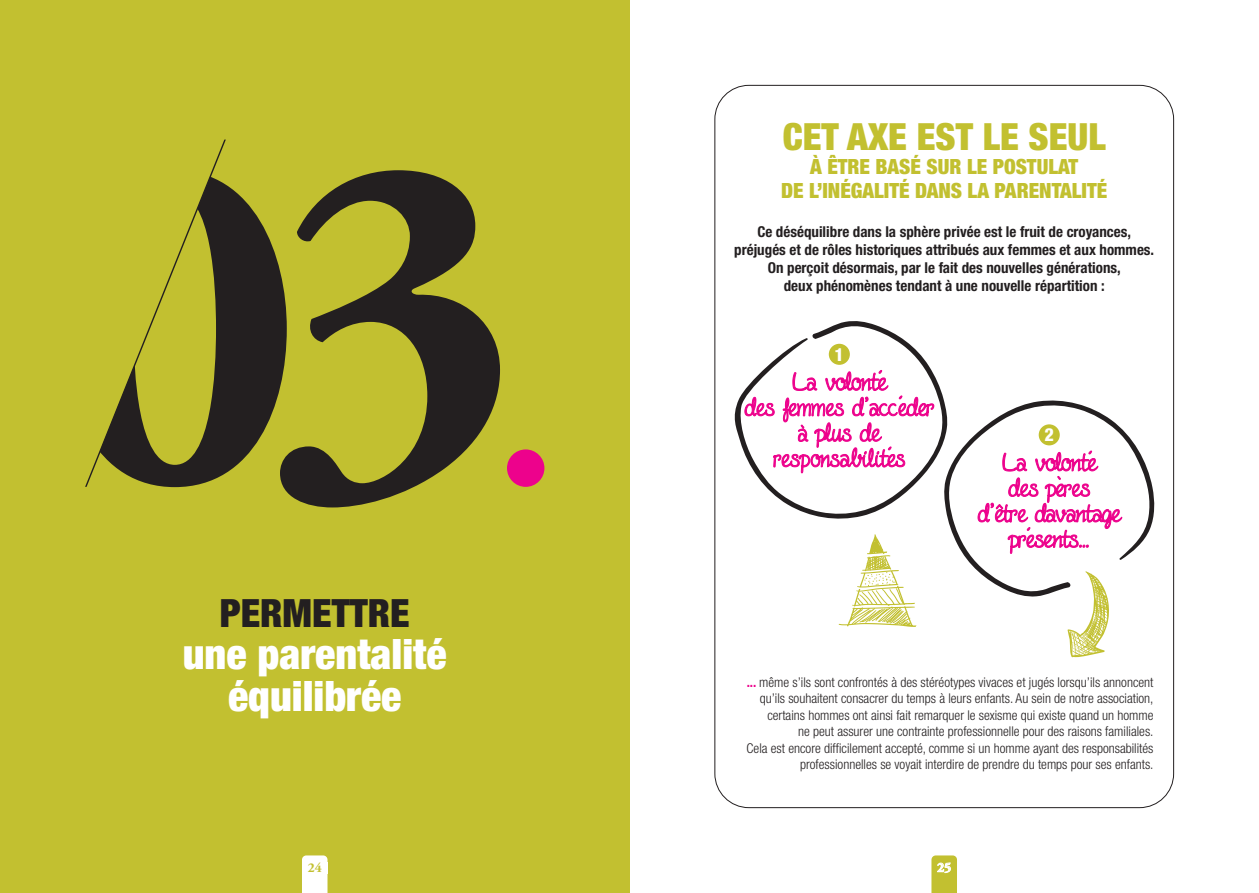
<style>
.page{position:relative;width:1259px;height:893px;background:#fff}
.page>*{position:absolute;margin:0;border:0;box-sizing:border-box;transform-origin:0 0}
.t1{font:900 condensed 42px/42px "Helvetica Neue LT Std";color:#fff;text-align:center}
.t2{font:900 condensed 39px "Helvetica Neue LT Std";color:#231f20}
.t3{font:900 condensed 37.5px "Helvetica Neue LT Std";color:#c2c030}
.t4{font:900 condensed 21px/24px "Helvetica Neue LT Std";color:#c2c030;text-align:center}
.t5{font:800 condensed 18px "Helvetica Neue LT Std";color:#fff}
.t6{font:700 condensed 15px/18px "Helvetica Neue LT Std";color:#231f20;text-align:center}
.t7{font:300 condensed 13.5px/16.5px "Helvetica Neue LT Std";color:#231f20;text-align:right}
.t8{font:700 13.5px "Adobe Garamond Pro";color:#c2c030}
.t9{font:700 13.5px "Adobe Garamond Pro";color:#fff}
.s1{font-weight:700;color:#ed028c}
</style>
<div class="page">
<div style="left:0;top:0;width:629px;height:893px;background:#c2c030"></div>
<svg style="left:227px;top:170px;width:273px;height:337px"></svg>
<svg style="left:85px;top:139px;width:142px;height:349px"></svg>
<div style="left:507px;top:449px;width:37px;height:38px;background:#ed028c;border-radius:50%"></div>
<svg style="left:734px;top:321px;width:421px;height:337px"></svg>
<div style="left:1038px;top:424px;width:21px;height:21px;background:#c2c030;border-radius:50%"></div>
<svg style="left:931px;top:855px;width:26px;height:38px"></svg>
<svg style="left:302px;top:855px;width:25px;height:38px"></svg>
<h3 class="t3" style="left:782px;top:114px;width:324px">CET AXE EST LE SEUL</h3>
<h3 class="t4" style="left:781px;top:155px;width:328px">À ÊTRE BASÉ SUR LE POSTULAT<br>DE L’INÉGALITÉ DANS LA PARENTALITÉ</h3>
<p class="t6" style="left:734px;top:222px;width:421px">Ce déséquilibre dans la sphère privée est le fruit de croyances, préjugés et de rôles historiques attribués aux femmes et aux hommes.<br>On perçoit désormais, par le fait des nouvelles générations,<br>deux phénomènes tendant à une nouvelle répartition :</p>
<h2 class="t2" style="left:220px;top:589px;width:191px">PERMETTRE</h2>
<h1 class="t1" style="left:183px;top:633px;width:265px">une parentalité équilibrée</h1>
<h3 class="t5" style="left:834px;top:343px;width:11px">1</h3>
<h3 class="t5" style="left:1044px;top:424px;width:11px">2</h3>
<p class="t7" style="left:746px;top:674px;width:408px"><span class="s1">...</span> même s’ils sont confrontés à des stéréotypes vivaces et jugés lorsqu’ils annoncent qu’ils souhaitent consacrer du temps à leurs enfants. Au sein de notre association, certains hommes ont ainsi fait remarquer le sexisme qui existe quand un homme<br>ne peut assurer une contrainte professionnelle pour des raisons familiales.<br>Cela est encore difficilement accepté, comme si un homme ayant des responsabilités professionnelles se voyait interdire de prendre du temps pour ses enfants.</p>
<p class="t8" style="left:308px;top:860px;width:16px">24</p>
<p class="t9" style="left:937px;top:860px;width:16px">25</p>
</div>
